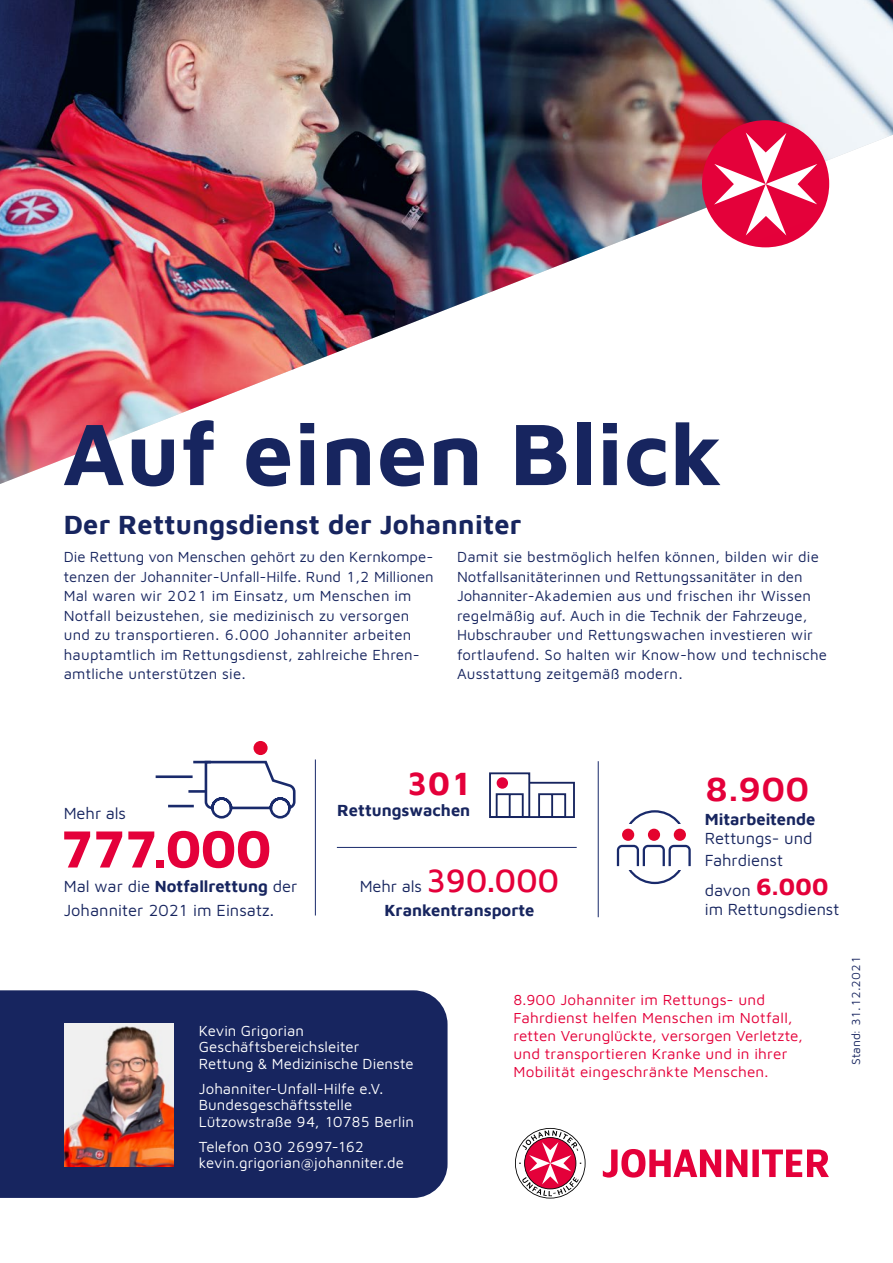
<style>
.page{position:relative;width:893px;height:1263px;background:#fff}
.page>*{position:absolute;margin:0;border:0;box-sizing:border-box;transform-origin:0 0}
.t1{font:700 90px "Maven Johanniter";letter-spacing:.01em;color:#17255f}
.t2{font:700 54px "Maven Johanniter";letter-spacing:-.04em;color:#e4003a}
.t3{font:600 34.95px "Maven Johanniter";color:#e4003a}
.t4{font:700 33px "Maven Johanniter";color:#e4003a}
.t5{font:700 27px "Maven Johanniter";letter-spacing:.01em;color:#17255f}
.t6{font:16.5px/24px "Maven Johanniter";color:#17255f}
.t7{font:700 16.5px/24px "Maven Johanniter";color:#17255f;text-align:center}
.t8{font:15px/19.5px "Maven Johanniter";letter-spacing:.015em;color:#17255f}
.t9{font:15px/16.5px "Maven Johanniter";letter-spacing:.005em;color:#fff}
.t10{font:15px/18px "Maven Pro";letter-spacing:.015em;color:#e4003a}
.t11{font:12px "Maven Johanniter";color:#17255f}
.s1{font-weight:700}
.s2{font-weight:400}
.s3{font-weight:500;font-size:33px;color:#e4003a}
.s4{font-weight:700;font-size:24px;color:#e4003a}
</style>
<div class="page">
<div style="left:0;top:990px;width:448px;height:208px;background:#17255f"></div>
<svg style="left:515px;top:1128px;width:314px;height:70px"></svg>
<div style="left:253px;top:741px;width:15px;height:14px;background:#e4032e;border-radius:50%"></div>
<svg style="left:193px;top:760px;width:103px;height:59px"></svg>
<hr style="left:156px;top:775px;width:37px;height:3px;background:#192a6b">
<hr style="left:188px;top:790px;width:19px;height:3px;background:#192a6b">
<hr style="left:168px;top:805px;width:26px;height:2px;background:#192a6b">
<div style="left:622px;top:829px;width:12px;height:12px;background:#e4032e;border-radius:50%"></div>
<div style="left:648px;top:829px;width:12px;height:12px;background:#e4032e;border-radius:50%"></div>
<div style="left:674px;top:829px;width:12px;height:12px;background:#e4032e;border-radius:50%"></div>
<svg style="left:629px;top:810px;width:52px;height:14px"></svg>
<svg style="left:616px;top:844px;width:75px;height:40px"></svg>
<img style="left:65px;top:1024px;width:109px;height:142px">
<div style="left:489px;top:772px;width:41px;height:46px;border:2px solid #17255f"></div>
<svg style="left:497px;top:777px;width:11px;height:12px"></svg>
<svg style="left:489px;top:781px;width:86px;height:37px"></svg>
<hr style="left:315px;top:759px;width:1px;height:156px;background:#192a6b">
<hr style="left:598px;top:761px;width:1px;height:156px;background:#192a6b">
<hr style="left:337px;top:847px;width:240px;height:1px;background:#192a6b">
<img style="left:0;top:0;width:893px;height:484px">
<h1 class="t1" style="left:63px;top:390px;width:661px">Auf einen Blick</h1>
<h3 class="t5" style="left:64px;top:506px;width:459px">Der Rettungsdienst der Johanniter</h3>
<p class="t8" style="left:64px;top:546px;width:372px">Die Rettung von Menschen gehört zu den Kernkompe&shy;tenzen der Johanniter-Unfall- Hilfe. Rund 1,2 Millionen Mal waren wir 2021 im Einsatz, um Menschen im Notfall beizustehen, sie medizinisch zu versorgen und zu transportieren. 6.000 Johanniter arbeiten hauptamtlich im Rettungsdienst, zahlreiche Ehren&shy;amtliche unterstützen sie.</p>
<p class="t8" style="left:457px;top:546px;width:371px">Damit sie bestmöglich helfen können, bilden wir die Notfallsanitäterinnen und Rettungssanitäter in den Johanniter-Akademien aus und frischen ihr Wissen regelmäßig auf. Auch in die Technik der Fahrzeuge, Hubschrauber und Rettungswachen investieren wir fortlaufend. So halten wir Know-how und technische Ausstattung zeitgemäß modern.</p>
<p class="t6" style="left:64px;top:801px;width:64px">Mehr als</p>
<h2 class="t2" style="left:59px;top:810px;width:213px">777.000</h2>
<p class="t6" style="left:64px;top:873px;width:235px">Mal war die <span class="s1">Notfallrettung</span> der<br>Johanniter 2021 im Einsatz.</p>
<h3 class="t4" style="left:406px;top:760px;width:67px">301</h3>
<p class="t7" style="left:337px;top:797px;width:135px">Rettungswachen</p>
<p class="t7" style="left:360px;top:873px;width:201px"><span class="s2">Mehr als</span> <span class="s3">390.000<br></span>Krankentransporte</p>
<h3 class="t3" style="left:705px;top:764px;width:106px">8.900</h3>
<p class="t7" style="left:705px;top:806px;width:112px">Mitarbeitende</p>
<p class="t6" style="left:705px;top:827px;width:109px;line-height:21px">Rettungs- und<br>Fahrdienst</p>
<p class="t6" style="left:705px;top:879px;width:136px;line-height:19.5px">davon <span class="s4">6.000 </span>im Rettungsdienst</p>
<p class="t9" style="left:199px;top:1021px;width:217px">Kevin Grigorian<br>Geschäftsbereichsleiter<br>Rettung &amp; Medizinische Dienste</p>
<p class="t9" style="left:199px;top:1079px;width:217px">Johanniter-Unfall-Hilfe e.V.<br>Bundesgeschäftsstelle<br>Lützowstraße 94, 10785 Berlin</p>
<p class="t9" style="left:199px;top:1137px;width:207px">Telefon 030 26997-162 kevin.grigorian@johanniter.de</p>
<p class="t10" style="left:513px;top:990px;width:291px">8.900 Johanniter im Rettungs- und Fahrdienst helfen Menschen im Notfall, retten Verunglückte, versorgen Verletzte, und transportieren Kranke und in ihrer Mobilität eingeschränkte Menschen.</p>
<p class="t11" style="left:848px;top:1065px;width:110px;rotate:-90deg">Stand: 31.12.2021</p>
</div>
